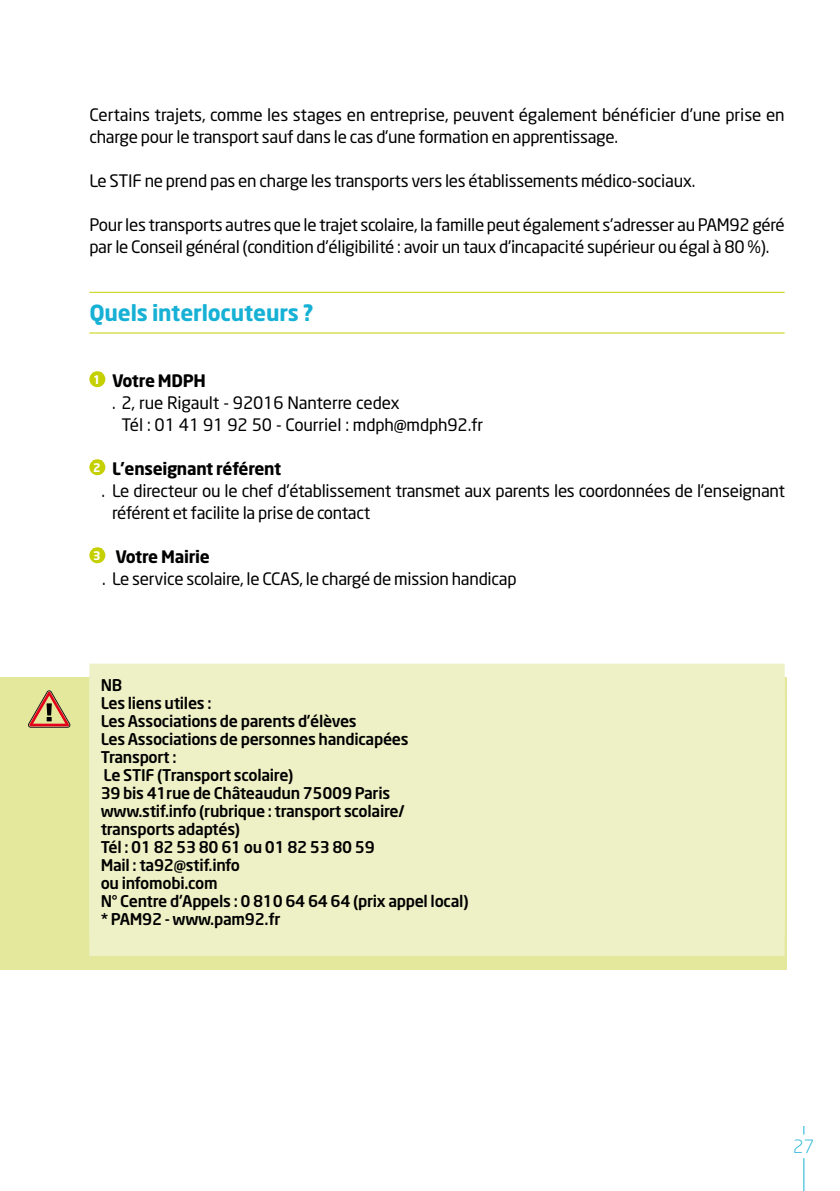
<style>
.page{position:relative;width:840px;height:1191px;background:#fff}
.page>*{position:absolute;margin:0;border:0;box-sizing:border-box;transform-origin:0 0}
.t1{font:700 22px "Neo Sans";letter-spacing:-.01em;color:#16b1d5}
.t2{font:300 18px "Neo Sans";color:#16b1d5}
.t3{font:17px/22px "Neo Sans";letter-spacing:-.015em;color:#000}
.t4{font:700 17px "Neo Sans";letter-spacing:-.02em;color:#000}
.t5{font:500 16px/18px "Neo Sans";letter-spacing:-.02em;color:#000}
.s1{font-weight:700}
</style>
<div class="page">
<hr style="left:802px;top:1158px;width:1px;height:33px;background:#16b1d5">
<div style="left:0;top:677px;width:785px;height:292px;background:#e4e89c"></div>
<hr style="left:89px;top:292px;width:695px;height:1px;background:#c4d000">
<hr style="left:89px;top:332px;width:695px;height:1px;background:#c4d000">
<div style="left:89px;top:663px;width:695px;height:22px;background:#eef1c6"></div>
<div style="left:89px;top:681px;width:695px;height:22px;background:#eef1c6"></div>
<div style="left:89px;top:699px;width:695px;height:22px;background:#eef1c6"></div>
<div style="left:89px;top:717px;width:695px;height:22px;background:#eef1c6"></div>
<div style="left:89px;top:735px;width:695px;height:22px;background:#eef1c6"></div>
<div style="left:89px;top:753px;width:695px;height:22px;background:#eef1c6"></div>
<div style="left:89px;top:771px;width:695px;height:22px;background:#eef1c6"></div>
<div style="left:89px;top:789px;width:695px;height:22px;background:#eef1c6"></div>
<div style="left:89px;top:807px;width:695px;height:22px;background:#eef1c6"></div>
<div style="left:89px;top:825px;width:695px;height:22px;background:#eef1c6"></div>
<div style="left:89px;top:843px;width:695px;height:22px;background:#eef1c6"></div>
<div style="left:89px;top:861px;width:695px;height:22px;background:#eef1c6"></div>
<div style="left:89px;top:879px;width:695px;height:22px;background:#eef1c6"></div>
<div style="left:89px;top:897px;width:695px;height:22px;background:#eef1c6"></div>
<div style="left:89px;top:914px;width:695px;height:42px;background:#eef1c6"></div>
<svg style="left:89px;top:371px;width:16px;height:16px"></svg>
<div style="left:93px;top:372px;width:8px;height:14px;background:#c4d000"></div>
<svg style="left:89px;top:459px;width:16px;height:16px"></svg>
<div style="left:93px;top:460px;width:8px;height:14px;background:#c4d000"></div>
<svg style="left:89px;top:547px;width:16px;height:16px"></svg>
<div style="left:93px;top:548px;width:8px;height:14px;background:#c4d000"></div>
<svg style="left:28px;top:690px;width:42px;height:37px"></svg>
<p class="t3" style="left:89px;top:104px;width:696px">Certains trajets, comme les stages en entreprise, peuvent également bénéficier d'une prise en charge pour le transport sauf dans le cas d'une formation en apprentissage.</p>
<p class="t3" style="left:89px;top:170px;width:607px">Le STIF ne prend pas en charge les transports vers les établissements médico-sociaux.</p>
<p class="t3" style="left:89px;top:214px;width:696px">Pour les transports autres que le trajet scolaire, la famille peut également s'adresser au PAM92 géré par le Conseil général (condition d'éligibilité : avoir un taux d'incapacité supérieur ou égal à 80 %).</p>
<p class="t1" style="left:89px;top:299px;width:226px">Quels interlocuteurs ?</p>
<p class="t4" style="left:93px;top:370px;width:114px"><sup>1</sup> Votre MDPH</p>
<p class="t3" style="left:112px;top:392px;width:289px">. 2, rue Rigault - 92016 Nanterre cedex</p>
<p class="t3" style="left:121px;top:414px;width:363px">Tél : 01 41 91 92 50 - Courriel : mdph@mdph92.fr</p>
<p class="t4" style="left:93px;top:458px;width:189px"><sup>2</sup> L’enseignant référent</p>
<p class="t3" style="left:102px;top:480px;width:684px">. Le directeur ou le chef d'établissement transmet aux parents les coordonnées de l'enseignant</p>
<p class="t3" style="left:112px;top:502px;width:260px">référent et facilite la prise de contact</p>
<p class="t3" style="left:102px;top:546px;width:415px;text-indent:-9px"><sup>3</sup> <span class="s1">Votre Mairie<br></span>. Le service scolaire, le CCAS, le chargé de mission handicap</p>
<p class="t5" style="left:101px;top:676px;width:369px">NB<br>Les liens utiles :<br>Les Associations de parents d'élèves<br>Les Associations de personnes handicapées<br>Transport :<br>Le STIF (Transport scolaire)<br>39 bis 41rue de Châteaudun 75009 Paris www.stif.info (rubrique : transport scolaire/ transports adaptés)<br>Tél : 01 82 53 80 61 ou 01 82 53 80 59<br>Mail : ta92@stif.info<br>ou infomobi.com<br>N° Centre d'Appels : 0 810 64 64 64 (prix appel local) * PAM92 - www.pam92.fr</p>
<p class="t2" style="left:792px;top:1135px;width:22px">27</p>
</div>
